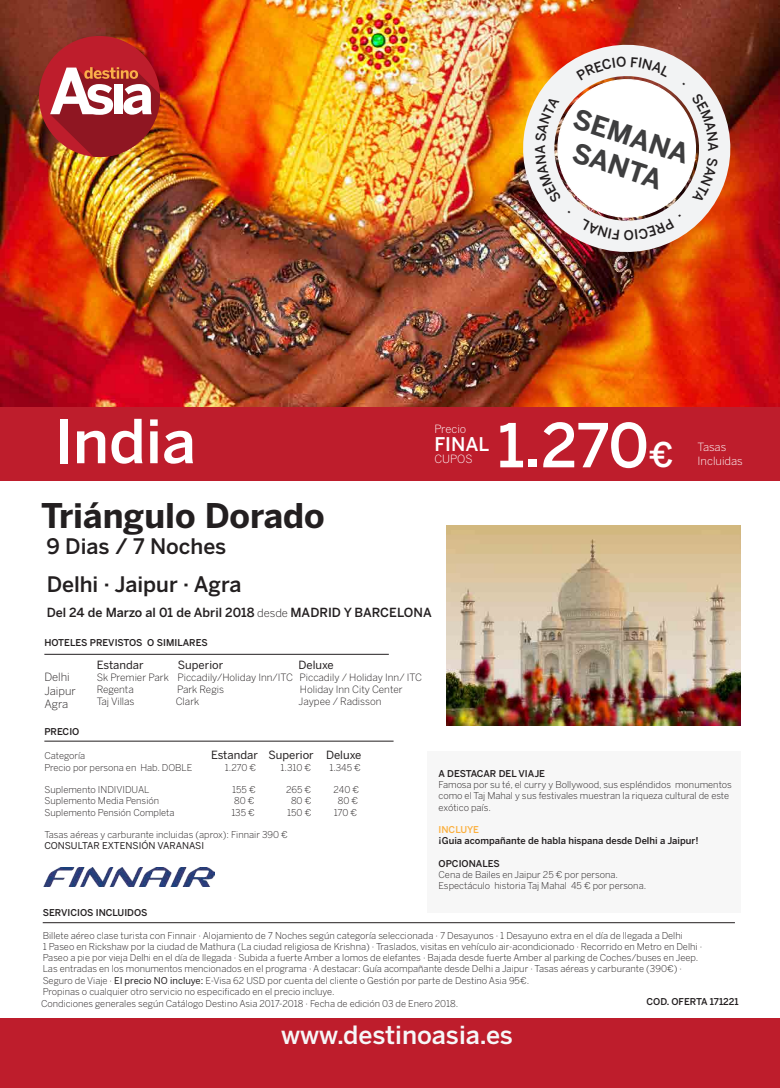
<style>
.page{position:relative;width:780px;height:1088px;background:#fff}
.page>*{position:absolute;margin:0;border:0;box-sizing:border-box;transform-origin:0 0}
.t1{font:500 60px "Benton Sans";color:#fff}
.t2{font:700 33.75px "Benton Sans";color:#231f20}
.t3{font:700 27px/32.4px "Benton Sans";color:#3e3e3f;text-align:center}
.t4{font:500 25px "Benton Sans";color:#f6f7f8}
.t5{font:500 21.25px "Benton Sans";color:#231f20}
.t6{font:500 18.75px "Benton Sans";color:#fff}
.t7{font:500 12.5px "Benton Sans";color:#231f20}
.t8{font:11.25px "Benton Sans";color:#231f20}
.t9{font:300 11.25px "Benton Sans";color:#fff}
.t10{font:300 11.25px/13.5px "Benton Sans";color:#231f20}
.t11{font:300 10px/12px "Benton Sans";color:#231f20}
.t12{font:300 9.38px/11.2px "Benton Sans";color:#231f20}
.t13{font:500 9.38px "Benton Sans";color:#231f20}
.t14{font:9.38px "Benton Sans";color:#231f20}
.t15{font:500 9.38px "Benton Sans";color:#fbb03f}
.s1{font-size:33.75px}
.s2{font-weight:300;font-size:11.25px}
.s3{font-weight:400}
</style>
<div class="page">
<img style="left:0;top:0;width:779px;height:408px">
<div style="left:427px;top:751px;width:313px;height:162px;background:#f7f7f7"></div>
<div style="left:0;top:1018px;width:780px;height:70px;background:#be1d2c"></div>
<img style="left:39px;top:36px;width:121px;height:121px">
<img style="left:44px;top:867px;width:170px;height:19px">
<div style="left:0;top:408px;width:780px;height:73px;background:#be1d2c"></div>
<hr style="left:43px;top:922px;width:692px;height:1px;background:#231f20">
<hr style="left:44px;top:741px;width:349px;height:1px;background:#231f20">
<hr style="left:44px;top:654px;width:345px;height:1px;background:#231f20">
<img style="left:446px;top:525px;width:294px;height:201px">
<img style="left:514px;top:36px;width:235px;height:211px">
<svg style="left:535px;top:56px;width:183px;height:184px"></svg>
<h1 class="t1" style="left:54px;top:406px;width:143px">India</h1>
<h2 class="t2" style="left:41px;top:496px;width:285px">Triángulo Dorado</h2>
<h3 class="t5" style="left:46px;top:533px;width:181px">9 Dias / 7 Noches</h3>
<h3 class="t3" style="left:579px;top:102px;width:121px;rotate:18deg">SEMANA<br>SANTA</h3>
<h1 class="t1" style="left:497px;top:410px;width:177px">1.270<span class="s1">€</span></h1>
<p class="t9" style="left:434px;top:422px;width:33px">Precio</p>
<p class="t9" style="left:434px;top:452px;width:40px">CUPOS</p>
<h3 class="t6" style="left:434px;top:433px;width:56px">FINAL</h3>
<p class="t9" style="left:697px;top:441px;width:30px">Tasas</p>
<p class="t9" style="left:697px;top:454px;width:47px">Incluidas</p>
<h3 class="t5" style="left:47px;top:571px;width:196px">Delhi · Jaipur · Agra</h3>
<h3 class="t7" style="left:47px;top:605px;width:386px">Del 24 de Marzo al 01 de Abril 2018 <span class="s2">desde</span> MADRID Y BARCELONA</h3>
<p class="t13" style="left:44px;top:637px;width:165px">HOTELES PREVISTOS O SIMILARES</p>
<p class="t10" style="left:44px;top:670px;width:33px">Delhi<br>Jaipur<br>Agra</p>
<p class="t8" style="left:97px;top:658px;width:48px">Estandar</p>
<p class="t8" style="left:178px;top:658px;width:47px">Superior</p>
<p class="t8" style="left:298px;top:658px;width:37px">Deluxe</p>
<p class="t11" style="left:97px;top:671px;width:327px">Sk Premier Park Piccadily/Holiday Inn/ITC Piccadily / Holiday Inn/ ITC<br>Regenta</p>
<p class="t11" style="left:177px;top:683px;width:49px">Park Regis</p>
<p class="t11" style="left:300px;top:683px;width:104px">Holiday Inn City Center</p>
<p class="t11" style="left:97px;top:695px;width:39px">Taj Villas</p>
<p class="t11" style="left:176px;top:695px;width:25px">Clark</p>
<p class="t11" style="left:298px;top:695px;width:84px">Jaypee / Radisson</p>
<p class="t13" style="left:44px;top:726px;width:37px">PRECIO</p>
<p class="t12" style="left:44px;top:750px;width:42px">Categoría</p>
<p class="t8" style="left:211px;top:749px;width:152px">Estandar Superior Deluxe</p>
<p class="t12" style="left:44px;top:761px;width:149px">Precio por persona en Hab. DOBLE</p>
<p class="t12" style="left:225px;top:761px;width:33px">1.270 €</p>
<p class="t12" style="left:280px;top:761px;width:32px">1.310 €</p>
<p class="t12" style="left:329px;top:761px;width:33px">1.345 €</p>
<p class="t12" style="left:44px;top:784px;width:107px">Suplemento INDIVIDUAL</p>
<p class="t12" style="left:232px;top:784px;width:25px">155 €</p>
<p class="t12" style="left:286px;top:784px;width:27px">265 €</p>
<p class="t12" style="left:333px;top:784px;width:27px">240 €</p>
<p class="t12" style="left:44px;top:795px;width:116px">Suplemento Media Pensión</p>
<p class="t12" style="left:234px;top:795px;width:22px">80 €</p>
<p class="t12" style="left:291px;top:795px;width:22px">80 €</p>
<p class="t12" style="left:338px;top:795px;width:22px">80 €</p>
<p class="t12" style="left:44px;top:806px;width:132px">Suplemento Pensión Completa</p>
<p class="t12" style="left:231px;top:806px;width:25px">135 €</p>
<p class="t12" style="left:287px;top:806px;width:26px">150 €</p>
<p class="t12" style="left:333px;top:806px;width:25px">170 €</p>
<p class="t12" style="left:44px;top:829px;width:245px">Tasas aéreas y carburante incluidas (aprox): Finnair 390 €</p>
<p class="t14" style="left:44px;top:840px;width:161px">CONSULTAR EXTENSIÓN VARANASI</p>
<p class="t13" style="left:438px;top:768px;width:108px">A DESTACAR DEL VIAJE</p>
<p class="t12" style="left:438px;top:779px;width:295px">Famosa por su té, el curry y Bollywood, sus espléndidos monumentos como el Taj Mahal y sus festivales muestran la riqueza cultural de este exótico país.</p>
<p class="t15" style="left:438px;top:824px;width:42px">INCLUYE</p>
<p class="t13" style="left:438px;top:835px;width:261px">¡Guia acompañante de habla hispana desde Delhi a Jaipur!</p>
<p class="t13" style="left:438px;top:858px;width:63px">OPCIONALES</p>
<p class="t12" style="left:438px;top:869px;width:209px">Cena de Bailes en Jaipur 25 € por persona.<br>Espectáculo historia Taj Mahal 45 € por persona.</p>
<p class="t13" style="left:43px;top:907px;width:106px">SERVICIOS INCLUIDOS</p>
<p class="t12" style="left:43px;top:929px;width:661px">Billete aéreo clase turista con Finnair · Alojamiento de 7 Noches según categoría seleccionada · 7 Desayunos · 1 Desayuno extra en el día de llegada a Delhi<br>1 Paseo en Rickshaw por la ciudad de Mathura (La ciudad religiosa de Krishna) · Traslados, visitas en vehículo air-acondicionado · Recorrido en Metro en Delhi · Paseo a pie por vieja Delhi en el día de llegada · Subida a fuerte Amber a lomos de elefantes · Bajada desde fuerte Amber al parking de Coches/buses en Jeep.<br>Las entradas en los monumentos mencionados en el programa · A destacar: Guía acompañante desde Delhi a Jaipur · Tasas aéreas y carburante (390€) · Seguro de Viaje · <span class="s3">El precio NO incluye:</span> E-Visa 62 USD por cuenta del cliente o Gestión por parte de Destino Asia 95€.<br>Propinas o cualquier otro servicio no especificado en el precio incluye.</p>
<p class="t13" style="left:646px;top:996px;width:94px">COD. OFERTA 171221</p>
<p class="t12" style="left:41px;top:997px;width:418px">Condiciones generales según Catálogo Destino Asia 2017-2018 · Fecha de edición 03 de Enero 2018.</p>
<h3 class="t4" style="left:281px;top:1020px;width:233px">www.destinoasia.es</h3>
</div>
